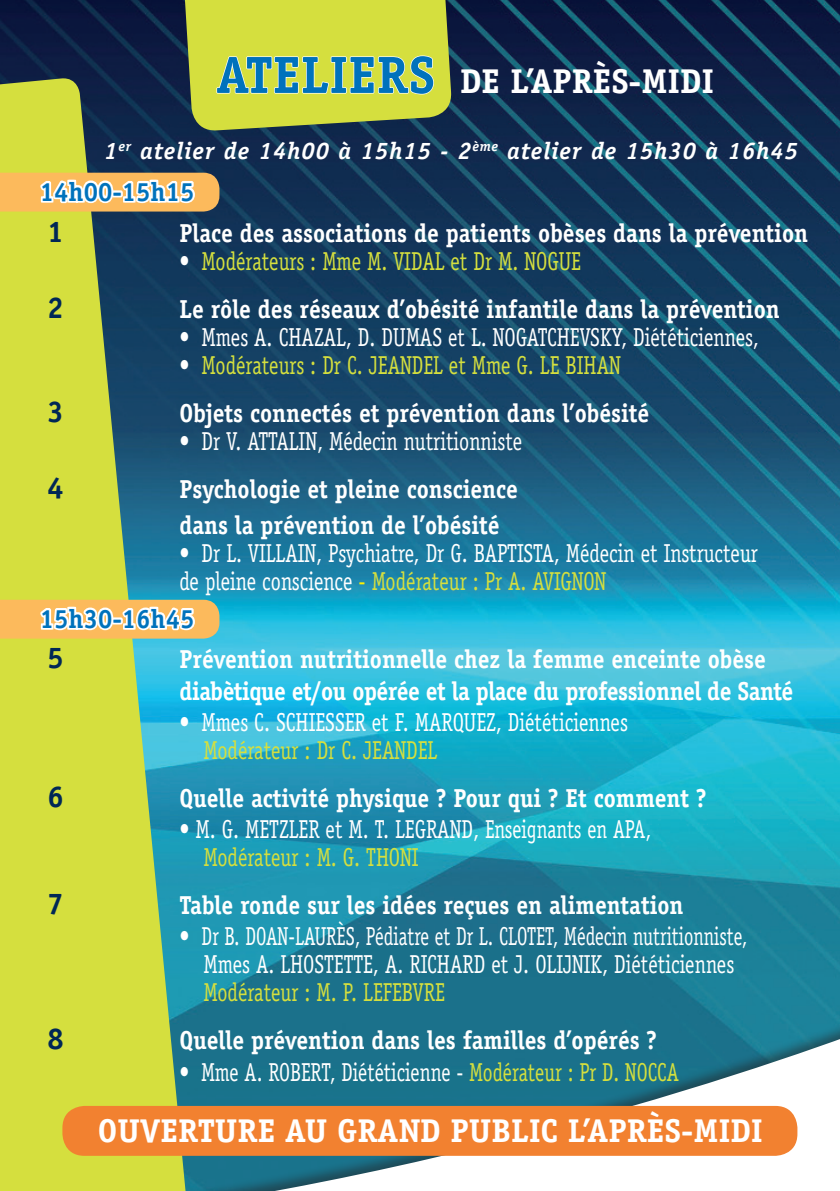
<style>
.page{position:relative;width:840px;height:1191px;background:#fff}
.page>*{position:absolute;margin:0;border:0;box-sizing:border-box;transform-origin:0 0}
.t1{font:700 34.4px "Officina Serif";color:#fff}
.t2{font:700 33px "Officina Serif";color:#fff}
.t3{font:700 30px "Officina Serif";color:#002756}
.t4{font:700 26.6px "Officina Serif";color:#0072bc}
.t5{font:26px/28px "Officina Serif";color:#fff;scale:.78 1}
.t6{font:700 26px/36px "Officina Serif";color:#fff;scale:.9 1}
.t7{font:26px "Officina Serif";color:#d5df3e;scale:.78 1}
.t8{font:700 26px/31.2px "Officina Serif";letter-spacing:-.02em;color:#fff;scale:.9 1}
.t9{font:26px "Officina Serif";color:#fff;scale:.76 1}
.t10{font:italic 700 24px "Officina Serif";letter-spacing:.04em;color:#fff}
.s1{font-size:52.4px;color:#0072bc}
.s2{color:#fff}
.s3{color:#fff101}
.s4{color:#d5df3e}
</style>
<div class="page">
<img style="left:194px;top:0;width:645px;height:996px">
<svg style="left:0;top:280px;width:194px;height:716px;background:#9aba56"></svg>
<div style="left:0;top:996px;width:839px;height:195px;background:#231f20;opacity:.5"></div>
<svg style="left:0;top:1012px;width:839px;height:179px;fill:#1c758b"></svg>
<svg style="left:0;top:0;width:452px;height:280px;background:#687850"></svg>
<svg style="left:0;top:522px;width:219px;height:185px;background:#a4c679"></svg>
<div style="left:62px;top:1106px;width:735px;height:49px;background:#f28130;border-radius:22px"></div>
<h1 class="t1" style="left:216px;top:60px;width:335px"><span class="s1">ATELIERS</span> de l’après</h1>
<h1 class="t1" style="left:628px;top:60px;width:32px">-midi</h1>
<p class="t10" style="left:104px;top:137px;width:695px">1<sup>er</sup> atelier de 14h00 à 15h15 - 2<sup>ème</sup> atelier de 15h30 à 16h45</p>
<p class="t4" style="left:40px;top:175px;width:156px">14h00-15h15</p>
<p class="t3" style="left:47px;top:213px;width:18px">1</p>
<p class="t6" style="left:179px;top:215px;width:699px">Place des associations de patients obèses dans la prévention</p>
<p class="t7" style="left:179px;top:246px;width:516px"><span class="s2">•</span> Modérateurs : Mme M. VIDAL et Dr M. NOGUE</p>
<p class="t3" style="left:47px;top:289px;width:18px">2</p>
<p class="t6" style="left:179px;top:291px;width:668px">Le rôle des réseaux d’obésité infantile dans la prévention</p>
<p class="t5" style="left:179px;top:323px;width:743px">• Mmes A. CHAZAL, D. DUMAS et L. NOGATCHEVSKY, Diététiciennes,</p>
<p class="t7" style="left:179px;top:350px;width:567px"><span class="s2">•</span> Modérateurs : Dr C. JEANDEL et Mme G. LE BIHAN</p>
<p class="t3" style="left:47px;top:393px;width:18px">3</p>
<p class="t6" style="left:179px;top:395px;width:523px">Objets connectés et prévention dans l’obésité</p>
<p class="t5" style="left:179px;top:427px;width:441px">• Dr V. ATTALIN, Médecin nutritionniste</p>
<p class="t3" style="left:47px;top:469px;width:18px">4</p>
<p class="t6" style="left:179px;top:471px;width:377px">Psychologie et pleine conscience dans la prévention de l’obésité</p>
<p class="t5" style="left:179px;top:539px;width:743px">• Dr L. VILLAIN, Psychiatre, Dr G. BAPTISTA, Médecin et Instructeur de pleine conscience <span class="s3">-</span> <span class="s4">Modérateur : Pr A. AVIGNON</span></p>
<p class="t4" style="left:40px;top:602px;width:156px">15h30-16h45</p>
<p class="t3" style="left:47px;top:639px;width:18px">5</p>
<p class="t8" style="left:179px;top:643px;width:683px">Prévention nutritionnelle chez la femme enceinte obèse diabètique et/ou opérée et la place du professionnel de Santé</p>
<p class="t5" style="left:179px;top:708px;width:576px">• Mmes C. SCHIESSER et F. MARQUEZ, Diététiciennes</p>
<p class="t7" style="left:203px;top:735px;width:301px">Modérateur : Dr C. JEANDEL</p>
<p class="t3" style="left:47px;top:778px;width:18px">6</p>
<p class="t6" style="left:179px;top:779px;width:586px">Quelle activité physique ? Pour qui ? Et comment ?</p>
<p class="t5" style="left:179px;top:815px;width:606px">• M. G. METZLER et M. T. LEGRAND, Enseignants en APA,</p>
<p class="t7" style="left:203px;top:842px;width:277px">Modérateur : M. G. THONI</p>
<p class="t3" style="left:47px;top:885px;width:18px">7</p>
<p class="t6" style="left:179px;top:887px;width:561px">Table ronde sur les idées reçues en alimentation</p>
<p class="t5" style="left:179px;top:922px;width:729px;text-align:center">• Dr B. DOAN-LAURèS, Pédiatre et Dr L. CLOTET, Médecin nutritionniste,<br>Mmes A. LHOSTETTE, A. RICHARD et J. OLIJNIK, Diététiciennes</p>
<p class="t7" style="left:203px;top:977px;width:311px">Modérateur : M. P. LEFEBVRE</p>
<p class="t3" style="left:47px;top:1020px;width:18px">8</p>
<p class="t6" style="left:179px;top:1022px;width:532px">Quelle prévention dans les familles d’opérés ?</p>
<p class="t9" style="left:179px;top:1056px;width:658px">• Mme A. ROBERT, Diététicienne - <span class="s4">Modérateur : Pr D. NOCCA</span></p>
<p class="t2" style="left:98px;top:1110px;width:40px">Ouverture</p>
<p class="t2" style="left:285px;top:1110px;width:74px">au grand</p>
<p class="t2" style="left:450px;top:1110px;width:77px">public</p>
<p class="t2" style="left:567px;top:1110px;width:40px">l’après</p>
<p class="t2" style="left:680px;top:1110px;width:30px">-midi</p>
</div>
